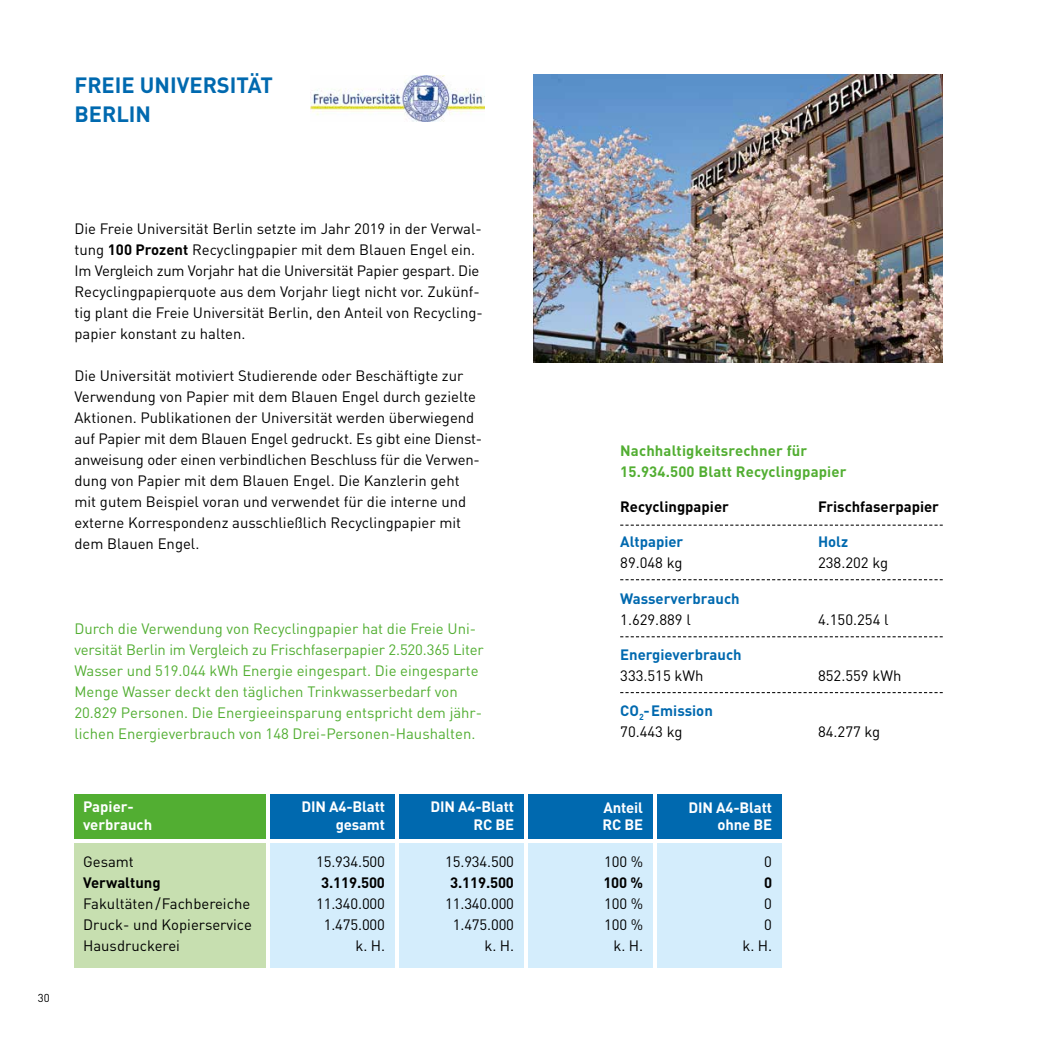
<style>
.page{position:relative;width:1042px;height:1042px;background:#fff}
.page>*{position:absolute;margin:0;border:0;box-sizing:border-box;transform-origin:0 0}
.t1{font:700 21.88px/29.8px "DIN";color:#0069af}
.t2{font:14.88px/21px "DIN";color:#000;text-align:right}
.t3{font:14.88px/21px "DIN";color:#52ae32}
.t4{font:700 14.88px/17.5px "DIN";letter-spacing:-.01em;color:#fff;text-align:right}
.t5{font:700 14.88px "DIN";color:#000}
.t6{font:700 14.88px/21px "DIN";color:#0069af}
.t7{font:700 14.88px/21px "DIN";letter-spacing:.01em;color:#52ae32}
.t8{font:11.38px "DIN";color:#000}
.s1{font-weight:700}
.s2{font-weight:400;color:#000}
</style>
<div class="page">
<div style="left:270px;top:794px;width:124px;height:44px;background:#0069af"></div>
<div style="left:399px;top:794px;width:124px;height:44px;background:#0069af"></div>
<div style="left:528px;top:794px;width:124px;height:44px;background:#0069af"></div>
<div style="left:657px;top:794px;width:124px;height:44px;background:#0069af"></div>
<div style="left:270px;top:843px;width:124px;height:124px;background:#d4edfc"></div>
<div style="left:399px;top:843px;width:124px;height:124px;background:#d4edfc"></div>
<div style="left:528px;top:843px;width:124px;height:124px;background:#d4edfc"></div>
<div style="left:657px;top:843px;width:124px;height:124px;background:#d4edfc"></div>
<img style="left:533px;top:74px;width:410px;height:288px">
<img style="left:310px;top:75px;width:174px;height:47px">
<svg style="left:620px;top:524px;width:323px;height:2px"></svg>
<svg style="left:620px;top:579px;width:323px;height:1px"></svg>
<svg style="left:620px;top:636px;width:323px;height:1px"></svg>
<svg style="left:620px;top:692px;width:323px;height:1px"></svg>
<div style="left:74px;top:794px;width:191px;height:44px;background:#52ae32"></div>
<div style="left:74px;top:843px;width:191px;height:124px;background:#c7dfb0"></div>
<h1 class="t1" style="left:74px;top:69px;width:200px">FREIE UNIVERSITÄT<br>BERLIN</h1>
<p class="t2" style="left:74px;top:218px;width:410px;text-align:left">Die Freie Universität Berlin setzte im Jahr 2019 in der Verwal&shy;tung <span class="s1">100 Prozent</span> Recyclingpapier mit dem Blauen Engel ein.<br>Im Vergleich zum Vorjahr hat die Universität Papier gespart. Die Recyclingpapierquote aus dem Vorjahr liegt nicht vor. Zukünf&shy;tig plant die Freie Universität Berlin, den Anteil von Recycling&shy;papier konstant zu halten.</p>
<p class="t2" style="left:74px;top:365px;width:409px;text-align:left">Die Universität motiviert Studierende oder Beschäftigte zur Verwendung von Papier mit dem Blauen Engel durch gezielte Aktionen. Publikationen der Universität werden überwiegend auf Papier mit dem Blauen Engel gedruckt. Es gibt eine Dienst&shy;anweisung oder einen verbindlichen Beschluss für die Verwen&shy;dung von Papier mit dem Blauen Engel. Die Kanzlerin geht mit gutem Beispiel voran und verwendet für die interne und externe Korrespondenz ausschließlich Recyclingpapier mit dem Blauen Engel.</p>
<p class="t8" style="left:38px;top:990px;width:13px">30</p>
<p class="t3" style="left:74px;top:617px;width:411px">Durch die Verwendung von Recyclingpapier hat die Freie Uni&shy;versität Berlin im Vergleich zu Frischfaserpapier 2.520.365 Liter Wasser und 519.044 kWh Energie eingespart. Die eingesparte Menge Wasser deckt den täglichen Trinkwasserbedarf von 20.829 Personen. Die Energieeinsparung entspricht dem jähr&shy;lichen Energieverbrauch von 148 Drei-Personen-Haushalten.</p>
<p class="t4" style="left:83px;top:798px;width:71px;text-align:left">Papier&shy;verbrauch</p>
<p class="t2" style="left:83px;top:850px;width:52px">Gesamt</p>
<p class="t5" style="left:83px;top:872px;width:79px">Verwaltung</p>
<p class="t2" style="left:83px;top:892px;width:170px;text-align:justify">Fakultäten / Fachbereiche Druck- und Kopierservice Hausdruckerei</p>
<p class="t4" style="left:301px;top:798px;width:85px">DIN A4-Blatt gesamt</p>
<p class="t2" style="left:316px;top:850px;width:70px">15.934.500</p>
<p class="t5" style="left:321px;top:872px;width:65px">3.119.500</p>
<p class="t2" style="left:316px;top:892px;width:70px">11.340.000<br>1.475.000 k. H.</p>
<p class="t4" style="left:430px;top:798px;width:85px">DIN A4-Blatt<br>RC BE</p>
<p class="t2" style="left:445px;top:850px;width:70px">15.934.500</p>
<p class="t5" style="left:450px;top:872px;width:65px">3.119.500</p>
<p class="t2" style="left:445px;top:892px;width:70px">11.340.000<br>1.475.000 k. H.</p>
<p class="t7" style="left:620px;top:440px;width:228px">Nachhaltigkeitsrechner für<br>15.934.500 Blatt Recyclingpapier</p>
<p class="t5" style="left:620px;top:497px;width:110px">Recyclingpapier</p>
<p class="t5" style="left:818px;top:497px;width:123px">Frischfaserpapier</p>
<p class="t6" style="left:620px;top:531px;width:65px">Altpapier</p>
<p class="t6" style="left:818px;top:531px;width:32px">Holz</p>
<p class="t2" style="left:620px;top:552px;width:64px">89.048 kg</p>
<p class="t2" style="left:818px;top:552px;width:72px">238.202 kg</p>
<p class="t6" style="left:620px;top:587px;width:121px">Wasserverbrauch</p>
<p class="t2" style="left:620px;top:608px;width:72px">1.629.889 l</p>
<p class="t2" style="left:818px;top:608px;width:72px">4.150.254 l</p>
<p class="t6" style="left:620px;top:643px;width:123px">Energieverbrauch</p>
<p class="t2" style="left:620px;top:664px;width:85px">333.515 kWh</p>
<p class="t2" style="left:818px;top:664px;width:85px">852.559 kWh</p>
<p class="t6" style="left:620px;top:699px;width:94px">CO<sub>2</sub>-Emission<br><span class="s2">70.443 kg</span></p>
<p class="t2" style="left:818px;top:720px;width:64px">84.277 kg</p>
<p class="t4" style="left:602px;top:798px;width:42px;text-align:left">Anteil<br>RC BE</p>
<p class="t2" style="left:604px;top:850px;width:40px">100 %</p>
<p class="t5" style="left:603px;top:872px;width:41px">100 %</p>
<p class="t2" style="left:604px;top:892px;width:40px">100 %<br>100 % k. H.</p>
<p class="t4" style="left:688px;top:798px;width:85px">DIN A4-Blatt ohne BE</p>
<p class="t2" style="left:764px;top:850px;width:9px">0</p>
<p class="t5" style="left:764px;top:872px;width:10px">0</p>
<p class="t2" style="left:742px;top:892px;width:31px">0<br>0<br>k. H.</p>
</div>
